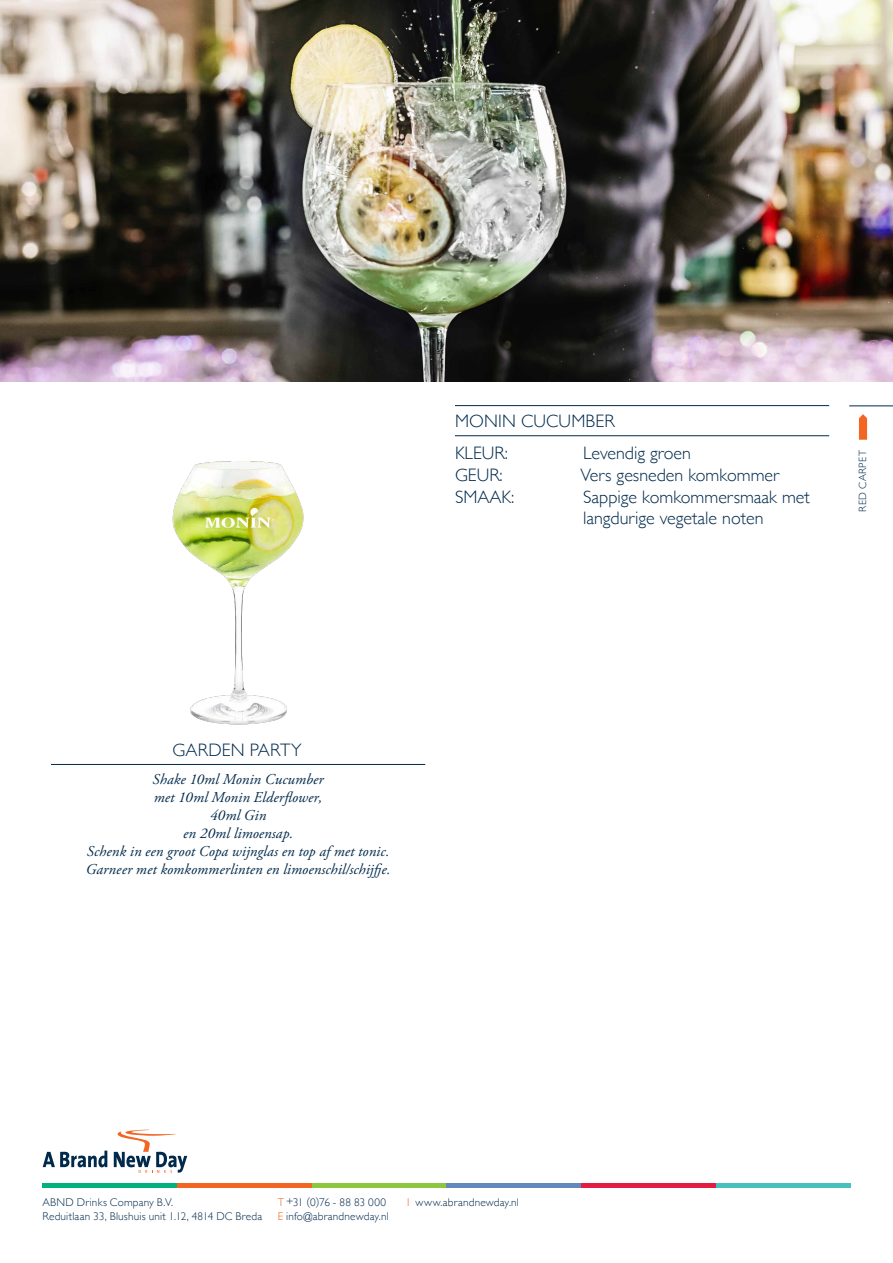
<style>
.page{position:relative;width:893px;height:1263px;background:#fff}
.page>*{position:absolute;margin:0;border:0;box-sizing:border-box;transform-origin:0 0}
.t1{font:300 18px/32.2px "Gill Sans";color:#002a4b}
.t2{font:italic 15px/18px "Adobe Garamond Pro";letter-spacing:.005em;color:#002a4b;text-align:center}
.t3{font:300 11.25px/13.5px "Gill Sans";letter-spacing:.015em;color:#002a4b}
.t4{font:300 10.5px "Gill Sans";letter-spacing:.03em;color:#002a4b}
.s1{color:#f26522}
</style>
<div class="page">
<div style="left:43px;top:1183px;width:134px;height:5px;background:#00b07d"></div>
<div style="left:177px;top:1183px;width:135px;height:5px;background:#f26522"></div>
<div style="left:312px;top:1183px;width:134px;height:5px;background:#8dc63f"></div>
<div style="left:446px;top:1183px;width:135px;height:5px;background:#6189be"></div>
<div style="left:581px;top:1183px;width:135px;height:5px;background:#e31d42"></div>
<div style="left:716px;top:1183px;width:134px;height:5px;background:#46c1be"></div>
<svg style="left:43px;top:1150px;width:64px;height:17px"></svg>
<svg style="left:114px;top:1130px;width:73px;height:43px"></svg>
<img style="left:105px;top:381px;width:271px;height:344px">
<img style="left:0;top:0;width:893px;height:381px">
<hr style="left:455px;top:405px;width:374px;height:1px;background:#002a4b">
<hr style="left:455px;top:435px;width:374px;height:1px;background:#002a4b">
<hr style="left:51px;top:764px;width:374px;height:1px;background:#002a4b">
<hr style="left:849px;top:406px;width:44px;height:1px;background:#002a4b">
<svg style="left:859px;top:414px;width:8px;height:26px"></svg>
<p class="t1" style="left:455px;top:404px;width:161px">MONIN CUCUMBER<br>KLEUR:</p>
<p class="t1" style="left:583px;top:436px;width:110px">Levendig groen</p>
<p class="t1" style="left:455px;top:458px;width:49px">GEUR:</p>
<p class="t1" style="left:580px;top:458px;width:200px">Vers gesneden komkommer</p>
<p class="t1" style="left:455px;top:480px;width:61px">SMAAK:</p>
<p class="t1" style="left:583px;top:485px;width:228px;line-height:21.6px">Sappige komkommersmaak met langdurige vegetale noten</p>
<p class="t4" style="left:854px;top:512px;width:63px;rotate:-90deg">RED CARPET</p>
<p class="t1" style="left:172px;top:733px;width:131px">GARDEN PARTY</p>
<p class="t2" style="left:86px;top:771px;width:306px">Shake 10ml Monin Cucumber<br>met 10ml Monin Elderflower,<br>40ml Gin<br>en 20ml limoensap.<br>Schenk in een groot Copa wijnglas en top af met tonic.<br>Garneer met komkommerlinten en limoenschil/schijfje.</p>
<p class="t3" style="left:278px;top:1195px;width:113px"><span class="s1">T</span> +31 (0)76 - 88 83 000<br><span class="s1">E</span> info@abrandnewday.nl</p>
<p class="t3" style="left:43px;top:1195px;width:132px">ABND Drinks Company B.V.</p>
<p class="t3" style="left:407px;top:1195px;width:114px"><span class="s1">I</span> www.abrandnewday.nl</p>
<p class="t3" style="left:43px;top:1209px;width:221px">Reduitlaan 33, Blushuis unit 1.12, 4814 DC Breda</p>
</div>
